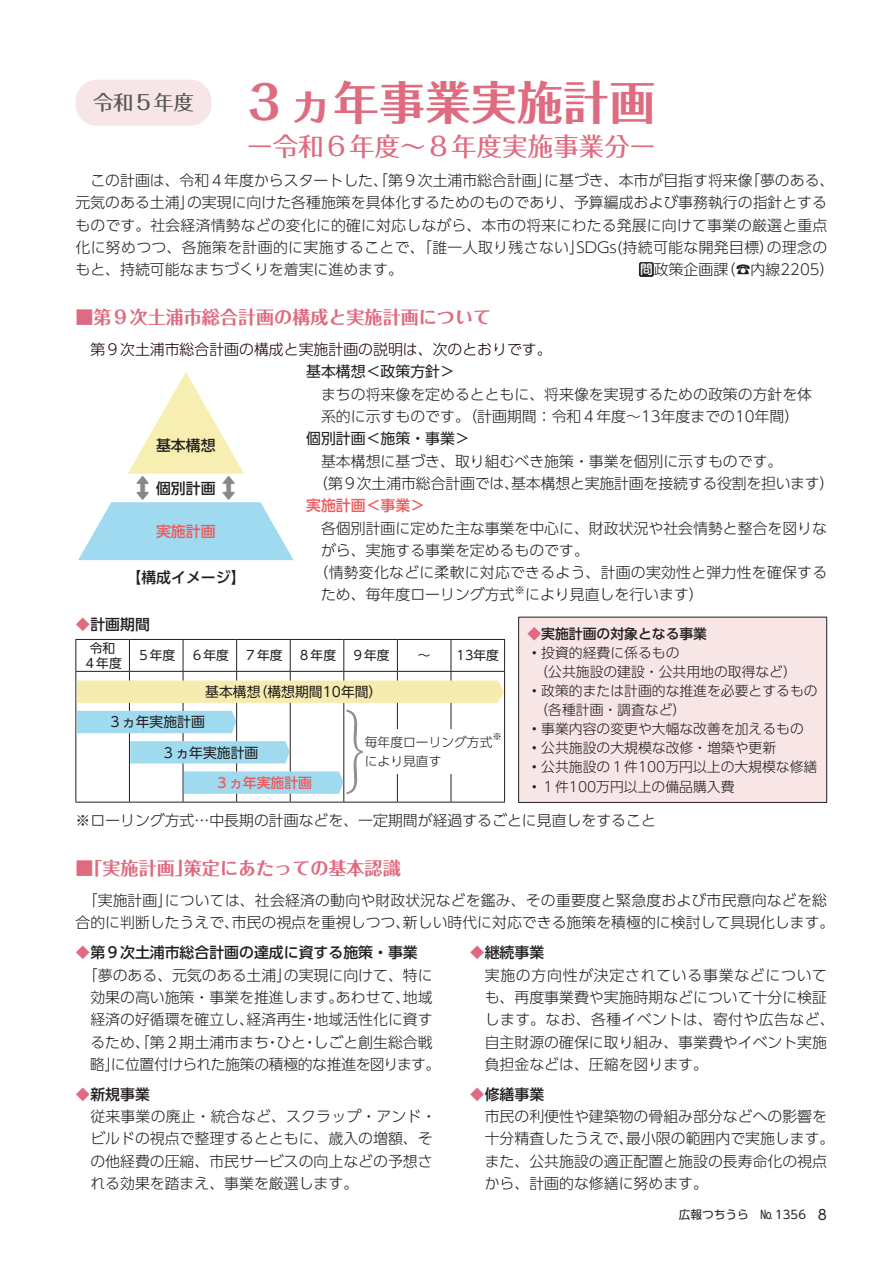
<style>
.page{position:relative;width:893px;height:1263px;background:#fff}
.page>*{position:absolute;margin:0;border:0;box-sizing:border-box;transform-origin:0 0}
.t1{font:93.6px "P Shimanami Std";color:#231f20;scale:.6 1}
.t2{font:700 46.05px "Folk Pro";color:#df6b80}
.t3{font:500 25.5px "Folk Pro";color:#df6b80}
.t4{font:500 20.25px "Folk Pro";color:#57585a}
.t5{font:700 18px "Folk Pro";color:#df6b80}
.t6{font:300 14.85px/22.4px "UD Shin Go Pro";color:#231f20}
.t7{font:500 14.85px "UD Shin Go Pro";color:#231f20}
.t8{font:300 14.85px "UD Shin Go Pro";color:#1b0000}
.t9{font:300 14.85px "UD Shin Go Pro";letter-spacing:-.035em;color:#231f20}
.t10{font:14.85px "UD Shin Go Pro";color:#231f20}
.t11{font:500 14.85px "UD Shin Go Pro";color:#f0595b}
.t12{font:300 13.8px/19.2px "UD Shin Go Pro";color:#231f20}
.t13{font:13.8px "UD Shin Go Pro";color:#231f20}
.t14{font:500 13.8px "UD Shin Go Pro";color:#f0595b}
.t15{font:12.75px/14.9px "UD Shin Go Pro";color:#231f20;text-align:center}
.t16{font:300 12.75px "UD Shin Go Pro";color:#231f20}
.t17{font:11.7px "UD Shin Go Pro";color:#231f20}
.t18{font:300 10.65px "UD Shin Go Pro";color:#231f20}
.t19{font:300 9.6px "UD Shin Go Pro";color:#231f20}
.s1{font-family:"UD Shin M Go Pro";font-weight:500;font-size:12.75px;color:#fff}
.s2{font-family:"UD Digi Kyokasho Pro";font-size:26.55px;color:#fff}
.s3{font-family:"Koz Min Pr 6 N";font-weight:400;color:#df6b80}
.s4{font-weight:500;color:#df6b80}
.s5{font-weight:500}
.s6{font-size:13.8px}
</style>
<div class="page">
<div style="left:639px;top:262px;width:15px;height:15px;background:#282526;border-radius:2px"></div>
<div style="left:75px;top:80px;width:137px;height:46px;background:#f8e6e6;border-radius:21px"></div>
<svg style="left:128px;top:372px;width:116px;height:102px"></svg>
<svg style="left:78px;top:502px;width:216px;height:58px"></svg>
<div style="left:518px;top:617px;width:309px;height:186px;background:#f8e6e6;border:1px solid #231f20"></div>
<hr style="left:75px;top:639px;width:54px;height:1px;background:#231f20">
<hr style="left:75px;top:640px;width:1px;height:31px;background:#231f20">
<hr style="left:129px;top:639px;width:54px;height:1px;background:#231f20">
<hr style="left:129px;top:640px;width:1px;height:31px;background:#231f20">
<hr style="left:183px;top:639px;width:54px;height:1px;background:#231f20">
<hr style="left:183px;top:640px;width:1px;height:31px;background:#231f20">
<hr style="left:237px;top:639px;width:53px;height:1px;background:#231f20">
<hr style="left:236px;top:640px;width:1px;height:31px;background:#231f20">
<hr style="left:290px;top:639px;width:54px;height:1px;background:#231f20">
<hr style="left:290px;top:640px;width:1px;height:31px;background:#231f20">
<hr style="left:344px;top:639px;width:53px;height:1px;background:#231f20">
<hr style="left:343px;top:640px;width:1px;height:31px;background:#231f20">
<hr style="left:397px;top:639px;width:54px;height:1px;background:#231f20">
<hr style="left:397px;top:640px;width:1px;height:31px;background:#231f20">
<hr style="left:451px;top:639px;width:54px;height:1px;background:#231f20">
<hr style="left:451px;top:640px;width:1px;height:31px;background:#231f20">
<hr style="left:504px;top:640px;width:1px;height:31px;background:#231f20">
<hr style="left:75px;top:671px;width:54px;height:1px;background:#231f20">
<hr style="left:75px;top:672px;width:1px;height:130px;background:#231f20">
<hr style="left:129px;top:671px;width:54px;height:1px;background:#231f20">
<hr style="left:129px;top:672px;width:1px;height:130px;background:#231f20">
<hr style="left:183px;top:671px;width:54px;height:1px;background:#231f20">
<hr style="left:183px;top:672px;width:1px;height:130px;background:#231f20">
<hr style="left:237px;top:671px;width:53px;height:1px;background:#231f20">
<hr style="left:236px;top:672px;width:1px;height:130px;background:#231f20">
<hr style="left:290px;top:671px;width:54px;height:1px;background:#231f20">
<hr style="left:290px;top:672px;width:1px;height:130px;background:#231f20">
<hr style="left:344px;top:671px;width:53px;height:1px;background:#231f20">
<hr style="left:343px;top:672px;width:1px;height:130px;background:#231f20">
<hr style="left:397px;top:671px;width:54px;height:1px;background:#231f20">
<hr style="left:397px;top:672px;width:1px;height:130px;background:#231f20">
<hr style="left:451px;top:671px;width:54px;height:1px;background:#231f20">
<hr style="left:451px;top:672px;width:1px;height:130px;background:#231f20">
<hr style="left:504px;top:672px;width:1px;height:130px;background:#231f20">
<hr style="left:75px;top:802px;width:54px;height:1px;background:#231f20">
<hr style="left:129px;top:802px;width:54px;height:1px;background:#231f20">
<hr style="left:183px;top:802px;width:54px;height:1px;background:#231f20">
<hr style="left:237px;top:802px;width:53px;height:1px;background:#231f20">
<hr style="left:290px;top:802px;width:54px;height:1px;background:#231f20">
<hr style="left:344px;top:802px;width:53px;height:1px;background:#231f20">
<hr style="left:397px;top:802px;width:54px;height:1px;background:#231f20">
<hr style="left:451px;top:802px;width:54px;height:1px;background:#231f20">
<svg style="left:77px;top:680px;width:427px;height:23px;background:#f6ecb1"></svg>
<div style="left:77px;top:711px;width:159px;height:22px;background:#9fdaef"></div>
<div style="left:130px;top:741px;width:160px;height:22px;background:#9fdaef"></div>
<svg style="left:184px;top:771px;width:159px;height:23px;background:#a2dbef"></svg>
<h3 class="t4" style="left:93px;top:86px;width:102px">令和５年度</h3>
<h2 class="t2" style="left:241px;top:63px;width:416px">３ヵ年事業実施計画</h2>
<h3 class="t3" style="left:247px;top:124px;width:410px">ー令和６年度～８年度実施事業分ー</h3>
<p class="t6" style="left:75px;top:168px;width:760px">　この計画は、令和４年度からスタートした、「第９次土浦市総合計画」に基づき、本市が目指す将来像「夢のある、元気のある土浦」の実現に向けた各種施策を具体化するためのものであり、予算編成および事務執行の指針とするものです。社会経済情勢などの変化に的確に対応しながら、本市の将来にわたる発展に向けて事業の厳選と重点化に努めつつ、各施策を計画的に実施することで、「誰一人取り残さない」SDGs(持続可能な開発目標）の理念のもと、持続可能なまちづくりを着実に進めます。</p>
<p class="t6" style="left:640px;top:258px;width:196px"><span class="s1">問</span>政策企画課（☎内線2205）</p>
<p class="t5" style="left:75px;top:301px;width:417px">■第９次土浦市総合計画の構成と実施計画について</p>
<p class="t8" style="left:75px;top:337px;width:478px">　第９次土浦市総合計画の構成と実施計画の説明は、次のとおりです。</p>
<p class="t7" style="left:156px;top:433px;width:61px">基本構想</p>
<p class="t7" style="left:130px;top:476px;width:114px"><span class="s2">↕</span>個別計画<span class="s2">↕</span></p>
<p class="t11" style="left:156px;top:519px;width:61px">実施計画</p>
<p class="t7" style="left:126px;top:565px;width:121px">【構成イメージ】</p>
<p class="t10" style="left:306px;top:360px;width:150px">基本構想＜政策方針＞</p>
<p class="t6" style="left:306px;top:382px;width:522px">　まちの将来像を定めるとともに、将来像を実現するための政策の方針を体　　系的に示すものです。（計画期間：令和４年度～13年度までの10年間）</p>
<p class="t10" style="left:306px;top:426px;width:165px">個別計画＜施策・事業＞</p>
<p class="t6" style="left:306px;top:449px;width:530px">　基本構想に基づき、取り組むべき施策・事業を個別に示すものです。<br>　（第９次土浦市総合計画では、基本構想と実施計画を接続する役割を担います）</p>
<p class="t11" style="left:306px;top:493px;width:121px">実施計画＜事業＞</p>
<p class="t6" style="left:306px;top:516px;width:523px">　各個別計画に定めた主な事業を中心に、財政状況や社会情勢と整合を図りな　がら、実施する事業を定めるものです。<br>　（情勢変化などに柔軟に対応できるよう、計画の実効性と弾力性を確保する　ため、毎年度ローリング方式</p>
<p class="t18" style="left:514px;top:581px;width:12px">※</p>
<p class="t6" style="left:525px;top:583px;width:180px">により見直しを行います）</p>
<p class="t7" style="left:75px;top:612px;width:76px"><span class="s3">◆</span>計画期間</p>
<p class="t15" style="left:84px;top:640px;width:40px">令和<br>４年度</p>
<p class="t15" style="left:137px;top:648px;width:254px">５年度 ６年度 ７年度 ８年度 ９年度</p>
<p class="t15" style="left:418px;top:648px;width:14px">～</p>
<p class="t15" style="left:457px;top:648px;width:44px">13年度</p>
<p class="t13" style="left:205px;top:680px;width:179px">基本構想（構想期間10年間）</p>
<p class="t13" style="left:108px;top:711px;width:98px">３ヵ年実施計画</p>
<p class="t16" style="left:365px;top:732px;width:129px">毎年度ローリング方式</p>
<p class="t19" style="left:492px;top:728px;width:11px">※</p>
<p class="t16" style="left:365px;top:751px;width:78px">により見直す</p>
<h1 class="t1" style="left:345px;top:686px;width:95px">｝</h1>
<p class="t13" style="left:162px;top:741px;width:98px">３ヵ年実施計画</p>
<p class="t14" style="left:215px;top:771px;width:98px">３ヵ年実施計画</p>
<p class="t12" style="left:527px;top:623px;width:292px"><span class="s4">◆</span><span class="s5">実施計画の対象となる事業<br>・</span>投資的経費に係るもの<br>　（公共施設の建設・公共用地の取得など）<br><span class="s5">・</span>政策的または計画的な推進を必要とするもの　（各種計画・調査など）<br><span class="s5">・</span>事業内容の変更や大幅な改善を加えるもの<span class="s5">・</span>公共施設の大規模な改修・増築や更新<br><span class="s5">・</span>公共施設の１件100万円以上の大規模な修繕<span class="s5">・</span>１件100万円以上の備品購入費</p>
<p class="t6" style="left:75px;top:809px;width:582px">※ローリング方式…中長期の計画などを、一定期間が経過するごとに見直しをすること</p>
<p class="t5" style="left:75px;top:853px;width:327px">■「実施計画」策定にあたっての基本認識</p>
<p class="t6" style="left:75px;top:889px;width:760px">　「実施計画」については、社会経済の動向や財政状況などを鑑み、その重要度と緊急度および市民意向などを総合的に判断したうえで、市民の視点を重視しつつ、新しい時代に対応できる施策を積極的に検討して具現化します。</p>
<p class="t7" style="left:75px;top:940px;width:344px"><span class="s3">◆</span>第９次土浦市総合計画の達成に資する施策・事業</p>
<p class="t6" style="left:83px;top:963px;width:351px">「夢のある、元気のある土浦」の実現に向けて、特に</p>
<p class="t6" style="left:90px;top:985px;width:344px">効果の高い施策・事業を推進します。あわせて、地域</p>
<p class="t6" style="left:90px;top:1008px;width:344px">経済の好循環を確立し、経済再生・地域活性化に資す</p>
<p class="t6" style="left:90px;top:1030px;width:344px">るため、「第２期土浦市まち・ひと・しごと創生総合戦</p>
<p class="t9" style="left:90px;top:1052px;width:352px">略」に位置付けられた施策の積極的な推進を図ります。</p>
<p class="t6" style="left:485px;top:941px;width:351px;text-indent:-15px"><span class="s3">◆</span><span class="s5">継続事業<br></span>実施の方向性が決定されている事業などについても、再度事業費や実施時期などについて十分に検証します。なお、各種イベントは、寄付や広告など、自主財源の確保に取り組み、事業費やイベント実施負担金などは、圧縮を図ります。</p>
<p class="t6" style="left:485px;top:1082px;width:351px;text-indent:-15px"><span class="s3">◆</span><span class="s5">修繕事業<br></span>市民の利便性や建築物の骨組み部分などへの影響を十分精査したうえで、最小限の範囲内で実施します。また、公共施設の適正配置と施設の長寿命化の視点から、計画的な修繕に努めます。</p>
<p class="t6" style="left:90px;top:1082px;width:348px;text-indent:-15px"><span class="s3">◆</span><span class="s5">新規事業<br></span>従来事業の廃止・統合など、スクラップ・アンド・ビルドの視点で整理するとともに、歳入の増額、その他経費の圧縮、市民サービスの向上などの予想される効果を踏まえ、事業を厳選します。</p>
<p class="t17" style="left:679px;top:1205px;width:150px">広報つちうら　№ 1356 <span class="s6">8</span></p>
</div>
